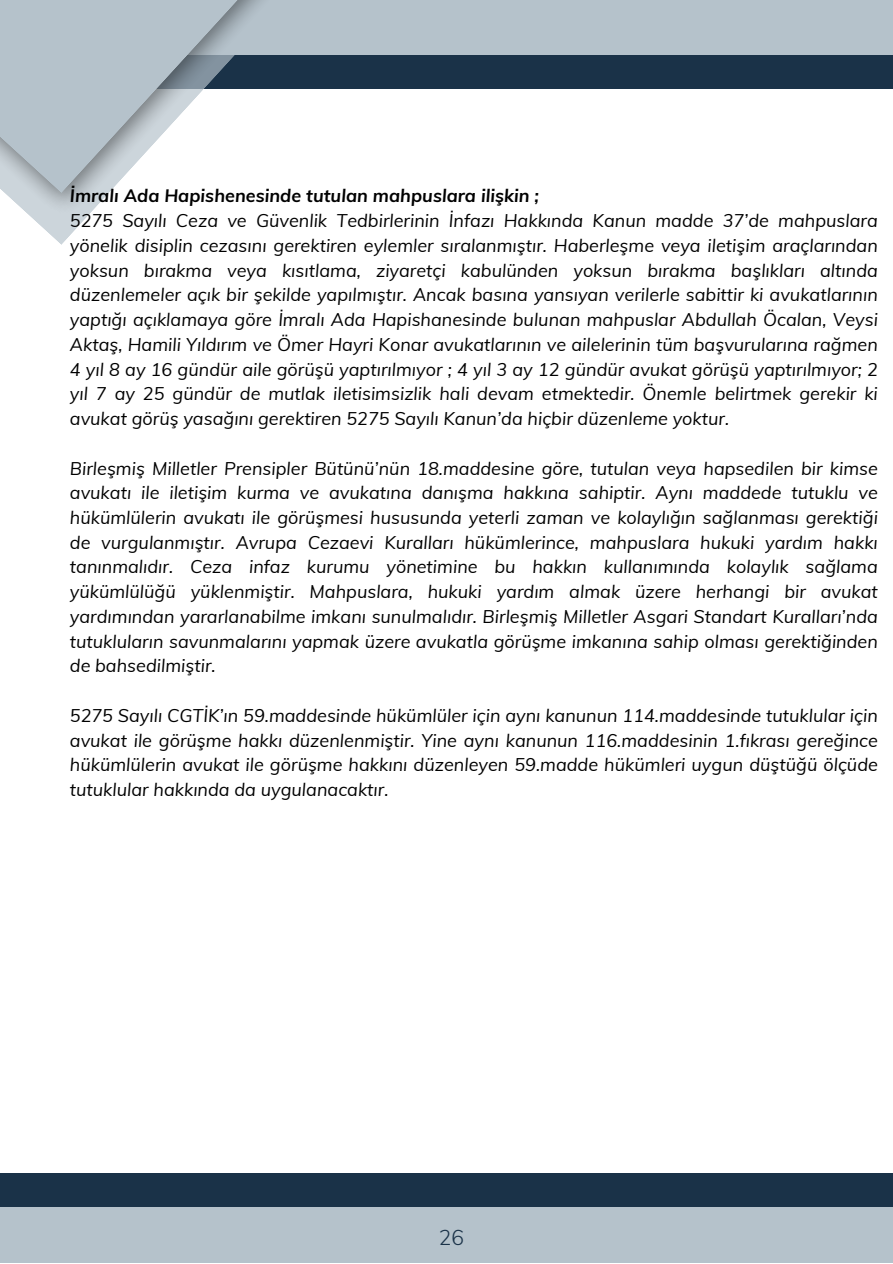
<style>
.page{position:relative;width:893px;height:1264px;background:#fff}
.page>*{position:absolute;margin:0;border:0;box-sizing:border-box;transform-origin:0 0}
.t1{font:300 21px "Muli";color:#1a3248}
.t2{font:italic 18px/24.8px "Muli";color:#000;text-align:justify}
.t3{font:italic 700 18px "Muli";color:#000}
</style>
<div class="page">
<div style="left:44px;top:52px;width:848px;height:37px;background:#1a3248"></div>
<div style="left:0;top:1173px;width:892px;height:36px;background:#1a3248"></div>
<div style="left:56px;top:0;width:836px;height:55px;background:#b5c2cb"></div>
<div style="left:0;top:1207px;width:892px;height:55px;background:#b5c2cb"></div>
<svg style="left:44px;top:229px;width:32px;height:16px"></svg>
<img style="left:5px;top:193px;width:103px;height:36px">
<svg style="left:0;top:0;width:261px;height:193px;fill:#b5c2cb"></svg>
<p class="t3" style="left:70px;top:184px;width:470px">İmralı Ada Hapishenesinde tutulan mahpuslara ilişkin ;</p>
<p class="t2" style="left:70px;top:208px;width:809px">5275 Sayılı Ceza ve Güvenlik Tedbirlerinin İnfazı Hakkında Kanun madde 37’de mahpuslara yönelik disiplin cezasını gerektiren eylemler sıralanmıştır. Haberleşme veya iletişim araçlarından yoksun bırakma veya kısıtlama, ziyaretçi kabulünden yoksun bırakma başlıkları altında düzenlemeler açık bir şekilde yapılmıştır. Ancak basına yansıyan verilerle sabittir ki avukatlarının yaptığı açıklamaya göre İmralı Ada Hapishanesinde bulunan mahpuslar Abdullah Öcalan, Veysi Aktaş, Hamili Yıldırım ve Ömer Hayri Konar avukatlarının ve ailelerinin tüm başvurularına rağmen 4 yıl 8 ay 16 gündür aile görüşü yaptırılmıyor ; 4 yıl 3 ay 12 gündür avukat görüşü yaptırılmıyor; 2 yıl 7 ay 25 gündür de mutlak iletisimsizlik hali devam etmektedir. Önemle belirtmek gerekir ki avukat görüş yasağını gerektiren 5275 Sayılı Kanun’da hiçbir düzenleme yoktur.</p>
<p class="t2" style="left:70px;top:455px;width:809px">Birleşmiş Milletler Prensipler Bütünü’nün 18.maddesine göre, tutulan veya hapsedilen bir kimse avukatı ile iletişim kurma ve avukatına danışma hakkına sahiptir. Aynı maddede tutuklu ve hükümlülerin avukatı ile görüşmesi hususunda yeterli zaman ve kolaylığın sağlanması gerektiği de vurgulanmıştır. Avrupa Cezaevi Kuralları hükümlerince, mahpuslara hukuki yardım hakkı tanınmalıdır. Ceza infaz kurumu yönetimine bu hakkın kullanımında kolaylık sağlama yükümlülüğü yüklenmiştir. Mahpuslara, hukuki yardım almak üzere herhangi bir avukat yardımından yararlanabilme imkanı sunulmalıdır. Birleşmiş Milletler Asgari Standart Kuralları’nda tutukluların savunmalarını yapmak üzere avukatla görüşme imkanına sahip olması gerektiğinden de bahsedilmiştir.</p>
<p class="t2" style="left:70px;top:702px;width:809px">5275 Sayılı CGTİK’ın 59.maddesinde hükümlüler için aynı kanunun 114.maddesinde tutuklular için avukat ile görüşme hakkı düzenlenmiştir. Yine aynı kanunun 116.maddesinin 1.fıkrası gereğince hükümlülerin avukat ile görüşme hakkını düzenleyen 59.madde hükümleri uygun düştüğü ölçüde tutuklular hakkında da uygulanacaktır.</p>
<p class="t1" style="left:438px;top:1224px;width:27px">26</p>
</div>
